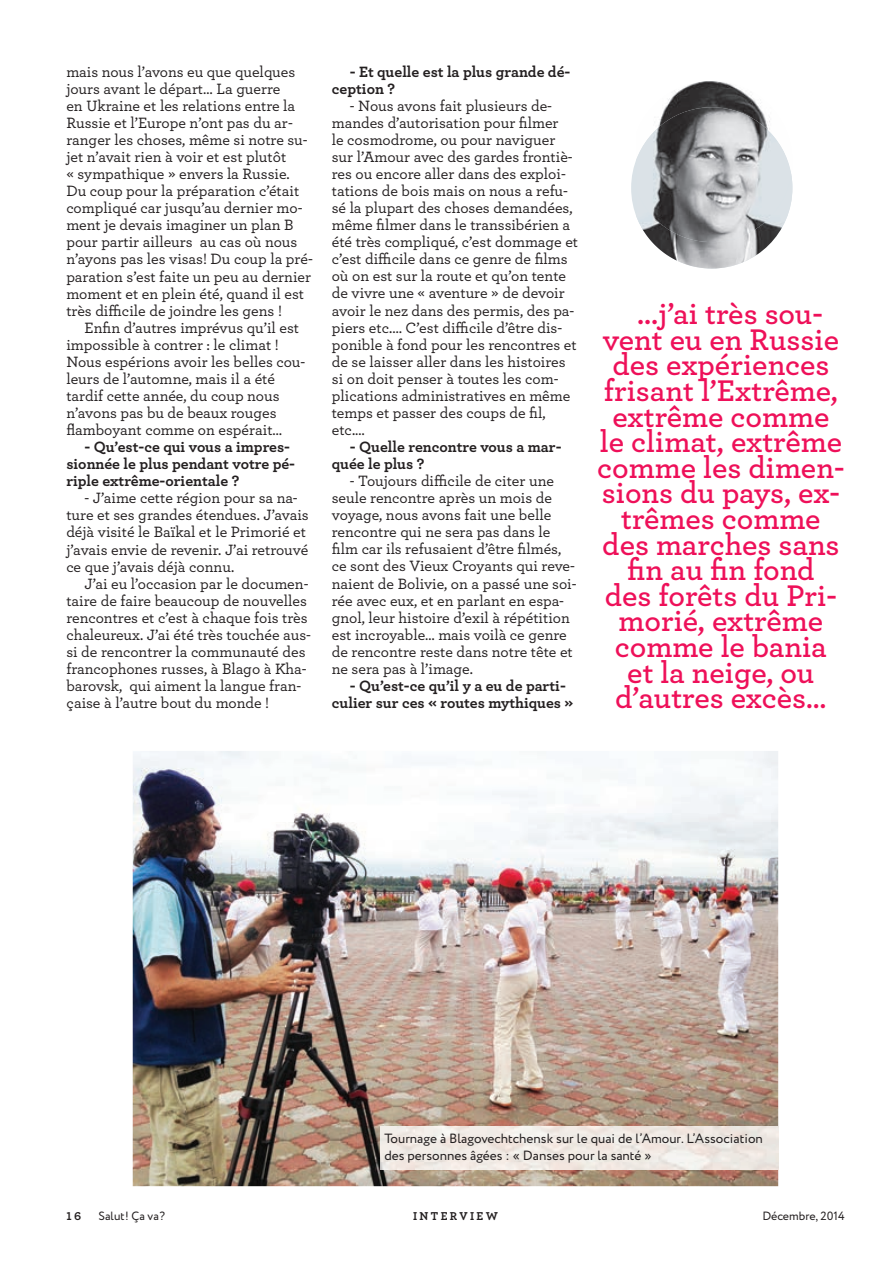
<style>
.page{position:relative;width:893px;height:1263px;background:#fff}
.page>*{position:absolute;margin:0;border:0;box-sizing:border-box;transform-origin:0 0}
.t1{font:600 31.35px/25.7px "Archer";color:#ee1059;text-align:center}
.t2{font:500 15.6px/17.1px "Archer";color:#231f20}
.t3{font:700 15.6px/17.1px "Archer";color:#231f20}
.t4{font:13.35px/17.1px "Circe";color:#231f20}
.t5{font:12px "Circe";color:#231f20}
.t6{font:700 12px "Archer";letter-spacing:.2em;color:#231f20}
</style>
<div class="page">
<svg style="left:631px;top:107px;width:161px;height:162px;background:#a1a3a6"></svg>
<img style="left:639px;top:222px;width:20px;height:27px">
<img style="left:636px;top:160px;width:23px;height:62px">
<img style="left:133px;top:751px;width:645px;height:435px">
<img style="left:380px;top:1126px;width:398px;height:43px">
<p class="t2" style="left:66px;top:62px;width:248px">mais nous l’avons eu que quelques jours avant le départ… La guerre<br>en Ukraine et les relations entre la Russie et l’Europe n’ont pas du ar&shy;ranger les choses, même si notre su&shy;jet n’avait rien à voir et est plutôt<br>« sympathique » envers la Russie.<br>Du coup pour la préparation c’était compliqué car jusqu’au dernier mo&shy;ment je devais imaginer un plan B pour partir ailleurs au cas où nous n’ayons pas les visas! Du coup la pré&shy;paration s’est faite un peu au dernier moment et en plein été, quand il est très difficile de joindre les gens !</p>
<p class="t2" style="left:66px;top:318px;width:240px;text-indent:18px">Enfin d’autres imprévus qu’il est impossible à contrer : le climat !<br>Nous espérions avoir les belles cou&shy;leurs de l’automne, mais il a été tardif cette année, du coup nous n’avons pas bu de beaux rouges flamboyant comme on espérait…</p>
<p class="t3" style="left:66px;top:437px;width:230px;text-indent:18px">- qu’est-ce qui vous a impres&shy;sionnée le plus pendant votre pé&shy;riple extrême-orientale ?</p>
<p class="t2" style="left:66px;top:489px;width:244px;text-indent:18px">- J’aime cette région pour sa na&shy;ture et ses grandes étendues. J’avais déjà visité le Baïkal et le Primorié et j’avais envie de revenir. J’ai retrouvé ce que j’avais déjà connu.</p>
<p class="t2" style="left:66px;top:574px;width:246px;text-indent:18px">J’ai eu l’occasion par le documen&shy;taire de faire beaucoup de nouvelles rencontres et c’est à chaque fois très chaleureux. J’ai été très touchée aus&shy;si de rencontrer la communauté des francophones russes, à Blago à Kha&shy;barovsk, qui aiment la langue fran&shy;çaise à l’autre bout du monde !</p>
<p class="t3" style="left:332px;top:62px;width:240px;text-indent:18px">- et quelle est la plus grande dé&shy;ception ?</p>
<p class="t2" style="left:332px;top:96px;width:248px;text-indent:18px">- Nous avons fait plusieurs de&shy;mandes d’autorisation pour filmer<br>le cosmodrome, ou pour naviguer sur l’Amour avec des gardes frontiè&shy;res ou encore aller dans des exploi&shy;tations de bois mais on nous a refu&shy;sé la plupart des choses demandées, même filmer dans le transsibérien a été très compliqué, c’est dommage et c’est difficile dans ce genre de films où on est sur la route et qu’on tente de vivre une « aventure » de devoir avoir le nez dans des permis, des pa&shy;piers etc.… C’est difficile d’être dis&shy;ponible à fond pour les rencontres et de se laisser aller dans les histoires si on doit penser à toutes les com&shy;plications administratives en même temps et passer des coups de fil, etc.…</p>
<p class="t3" style="left:332px;top:437px;width:231px;text-indent:18px">- quelle rencontre vous a mar&shy;quée le plus ?</p>
<p class="t2" style="left:332px;top:472px;width:246px;text-indent:18px">- Toujours difficile de citer une seule rencontre après un mois de voyage, nous avons fait une belle rencontre qui ne sera pas dans le film car ils refusaient d’être filmés, ce sont des Vieux Croyants qui reve&shy;naient de Bolivie, on a passé une soi&shy;rée avec eux, et en parlant en espa&shy;gnol, leur histoire d’exil à répétition est incroyable… mais voilà ce genre de rencontre reste dans notre tête et ne sera pas à l’image.</p>
<p class="t3" style="left:332px;top:676px;width:243px;text-indent:18px">- qu’est-ce qu’il y a eu de parti&shy;culier sur ces « routes mythiques »</p>
<p class="t1" style="left:597px;top:299px;width:249px">...j’ai très sou&shy;vent eu en Russie des expériences frisant l’Extrême, extrême comme le climat, extrême comme les dimen&shy;sions du pays, ex&shy;trêmes comme des marches sans fin au fin fond<br>des forêts du Pri&shy;morié, extrême comme le bania<br>et la neige, ou d’autres excès…</p>
<p class="t4" style="left:384px;top:1131px;width:380px">Tournage à Blagovechtchensk sur le quai de l’Amour. L’Association des personnes âgées : « Danses pour la santé »</p>
<p class="t6" style="left:66px;top:1207px;width:16px">16</p>
<p class="t5" style="left:98px;top:1208px;width:68px">Salut ! Ça va ?</p>
<p class="t6" style="left:413px;top:1207px;width:86px">inteRvieW</p>
<p class="t5" style="left:762px;top:1208px;width:84px">Décembre, 2014</p>
</div>
